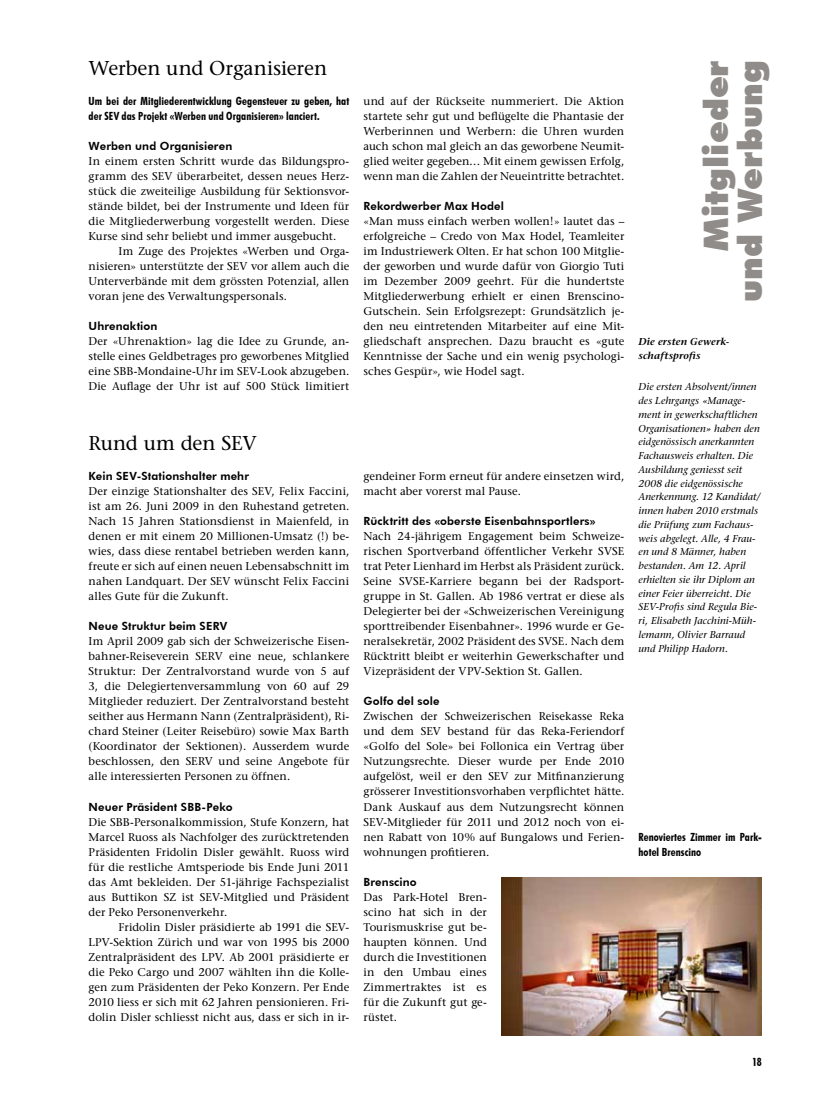
<style>
.page{position:relative;width:815px;height:1117px;background:#fff}
.page>*{position:absolute;margin:0;border:0;box-sizing:border-box;transform-origin:0 0}
.t1{font:900 33.75px/33.8px "Futura BT";letter-spacing:.005em;color:#8f8c89;text-align:right}
.t2{font:20px "Stone Serif";letter-spacing:-.005em;color:#000}
.t3{font:11.25px/15px "Stone Serif";letter-spacing:.01em;color:#000;text-align:justify}
.t4{font:800 11.25px "Futura BT";letter-spacing:.015em;color:#000}
.t5{font:700 condensed 11.25px/15px "Futura BT";letter-spacing:.01em;color:#000}
.t6{font:italic 10px/13.8px "Stone Serif";letter-spacing:.01em;color:#000}
.t7{font:italic 600 10px/13.8px "Stone Serif";letter-spacing:.01em;color:#000}
</style>
<div class="page">
<img style="left:501px;top:877px;width:261px;height:158px">
<h2 class="t2" style="left:89px;top:56px;width:240px">Werben und Organisieren</h2>
<p class="t5" style="left:89px;top:93px;width:262px">Um bei der Mitgliederentwicklung Gegensteuer zu geben, hat der SEV das Projekt «Werben und Organisieren» lanciert.</p>
<p class="t4" style="left:89px;top:139px;width:145px">Werben und Organisieren</p>
<p class="t3" style="left:89px;top:154px;width:262px">In einem ersten Schritt wurde das Bildungspro&shy;gramm des SEV überarbeitet, dessen neues Herz&shy;stück die zweiteilige Ausbildung für Sektionsvor&shy;stände bildet, bei der Instrumente und Ideen für die Mitgliederwerbung vorgestellt werden. Diese Kurse sind sehr beliebt und immer ausgebucht.</p>
<p class="t3" style="left:89px;top:244px;width:262px;text-indent:30px">Im Zuge des Projektes «Werben und Orga&shy;nisieren» unterstützte der SEV vor allem auch die Unterverbände mit dem grössten Potenzial, allen voran jene des Verwaltungspersonals.</p>
<p class="t4" style="left:89px;top:319px;width:70px">Uhrenaktion</p>
<p class="t3" style="left:89px;top:334px;width:262px">Der «Uhrenaktion» lag die Idee zu Grunde, an&shy;stelle eines Geldbetrages pro geworbenes Mitglied eine SBB-Mondaine-Uhr im SEV-Look abzugeben.<br>Die Auflage der Uhr ist auf 500 Stück limitiert</p>
<h2 class="t2" style="left:89px;top:431px;width:170px">Rund um den SEV</h2>
<p class="t4" style="left:89px;top:469px;width:162px">Kein SEV-Stationshalter mehr</p>
<p class="t3" style="left:89px;top:484px;width:262px">Der einzige Stationshalter des SEV, Felix Faccini, ist am 26. Juni 2009 in den Ruhestand getreten.<br>Nach 15 Jahren Stationsdienst in Maienfeld, in denen er mit einem 20 Millionen-Umsatz (!) be&shy;wies, dass diese rentabel betrieben werden kann, freute er sich auf einen neuen Lebensabschnitt im nahen Landquart. Der SEV wünscht Felix Faccini alles Gute für die Zukunft.</p>
<p class="t4" style="left:89px;top:619px;width:140px">Neue Struktur beim SERV</p>
<p class="t3" style="left:89px;top:634px;width:262px">Im April 2009 gab sich der Schweizerische Eisen&shy;bahner-Reiseverein SERV eine neue, schlankere Struktur: Der Zentralvorstand wurde von 5 auf 3, die Delegiertenversammlung von 60 auf 29<br>Mitglieder reduziert. Der Zentralvorstand besteht seither aus Hermann Nann (Zentralpräsident), Ri&shy;chard Steiner (Leiter Reisebüro) sowie Max Barth (Koordinator der Sektionen). Ausserdem wurde beschlossen, den SERV und seine Angebote für alle interessierten Personen zu öffnen.</p>
<p class="t4" style="left:89px;top:799px;width:145px">Neuer Präsident SBB-Peko</p>
<p class="t3" style="left:89px;top:814px;width:262px">Die SBB-Personalkommission, Stufe Konzern, hat Marcel Ruoss als Nachfolger des zurücktretenden Präsidenten Fridolin Disler gewählt. Ruoss wird für die restliche Amtsperiode bis Ende Juni 2011 das Amt bekleiden. Der 51-jährige Fachspezialist aus Buttikon SZ ist SEV-Mitglied und Präsident der Peko Personenverkehr.</p>
<p class="t3" style="left:89px;top:918px;width:262px;text-indent:30px">Fridolin Disler präsidierte ab 1991 die SEV-LPV-Sektion Zürich und war von 1995 bis 2000<br>Zentralpräsident des LPV. Ab 2001 präsidierte er die Peko Cargo und 2007 wählten ihn die Kolle&shy;gen zum Präsidenten der Peko Konzern. Per Ende 2010 liess er sich mit 62 Jahren pensionieren. Fri&shy;dolin Disler schliesst nicht aus, dass er sich in ir-</p>
<p class="t3" style="left:364px;top:94px;width:262px">und auf der Rückseite nummeriert. Die Aktion startete sehr gut und beflügelte die Phantasie der Werberinnen und Werbern: die Uhren wurden auch schon mal gleich an das geworbene Neumit&shy;glied weiter gegeben… Mit einem gewissen Erfolg, wenn man die Zahlen der Neueintritte betrachtet.</p>
<p class="t4" style="left:364px;top:199px;width:142px">Rekordwerber Max Hodel</p>
<p class="t3" style="left:364px;top:214px;width:262px">«Man muss einfach werben wollen!» lautet das – erfolgreiche – Credo von Max Hodel, Teamleiter im Industriewerk Olten. Er hat schon 100 Mitglie&shy;der geworben und wurde dafür von Giorgio Tuti im Dezember 2009 geehrt. Für die hundertste Mitgliederwerbung erhielt er einen Brenscino-Gutschein. Sein Erfolgsrezept: Grundsätzlich je&shy;den neu eintretenden Mitarbeiter auf eine Mit&shy;gliedschaft ansprechen. Dazu braucht es «gute Kenntnisse der Sache und ein wenig psychologi&shy;sches Gespür», wie Hodel sagt.</p>
<p class="t3" style="left:364px;top:469px;width:262px">gendeiner Form erneut für andere einsetzen wird, macht aber vorerst mal Pause.</p>
<p class="t4" style="left:364px;top:514px;width:234px">Rücktritt des «oberste Eisenbahnsportlers»</p>
<p class="t3" style="left:364px;top:529px;width:262px">Nach 24-jährigem Engagement beim Schweize&shy;rischen Sportverband öffentlicher Verkehr SVSE trat Peter Lienhard im Herbst als Präsident zurück.<br>Seine SVSE-Karriere begann bei der Radsport&shy;gruppe in St. Gallen. Ab 1986 vertrat er diese als Delegierter bei der «Schweizerischen Vereinigung sporttreibender Eisenbahner». 1996 wurde er Ge&shy;neralsekretär, 2002 Präsident des SVSE. Nach dem Rücktritt bleibt er weiterhin Gewerkschafter und Vizepräsident der VPV-Sektion St. Gallen.</p>
<p class="t4" style="left:364px;top:694px;width:77px">Golfo del sole</p>
<p class="t3" style="left:364px;top:709px;width:262px">Zwischen der Schweizerischen Reisekasse Reka und dem SEV bestand für das Reka-Feriendorf «Golfo del Sole» bei Follonica ein Vertrag über Nutzungsrechte. Dieser wurde per Ende 2010 aufgelöst, weil er den SEV zur Mitfinanzierung grösserer Investitionsvorhaben verpflichtet hätte.<br>Dank Auskauf aus dem Nutzungsrecht können SEV-Mitglieder für 2011 und 2012 noch von ei&shy;nen Rabatt von 10% auf Bungalows und Ferien&shy;wohnungen profitieren.</p>
<p class="t4" style="left:364px;top:874px;width:55px">Brenscino</p>
<p class="t3" style="left:364px;top:888px;width:125px">Das Park-Hotel Bren&shy;scino hat sich in der Tourismuskrise gut be&shy;haupten können. Und durch die Investitionen in den Umbau eines Zimmertraktes ist es für die Zukunft gut ge&shy;rüstet.</p>
<h1 class="t1" style="left:699px;top:302px;width:243px;rotate:-90deg">Mitglieder und Werbung</h1>
<p class="t7" style="left:639px;top:335px;width:92px">Die ersten Gewerk&shy;schaftsprofis</p>
<p class="t6" style="left:639px;top:380px;width:123px">Die ersten Absolvent/innen des Lehrgangs «Manage&shy;ment in gewerkschaftlichen<br>Organisationen» haben den eidgenössisch anerkannten<br>Fachausweis erhalten. Die<br>Ausbildung geniesst seit<br>2008 die eidgenössische<br>Anerkennung. 12 Kandidat/ innen haben 2010 erstmals die Prüfung zum Fachaus&shy;weis abgelegt. Alle, 4 Frau&shy;en und 8 Männer, haben bestanden. Am 12. April erhielten sie ihr Diplom an einer Feier überreicht. Die<br>SEV-Profis sind Regula Bie&shy;ri, Elisabeth Jacchini-Müh&shy;lemann, Olivier Barraud und Philipp Hadorn.</p>
<p class="t5" style="left:639px;top:828px;width:125px">Renoviertes Zimmer im Park&shy;hotel Brenscino</p>
<p class="t5" style="left:752px;top:1053px;width:11px">18</p>
</div>
